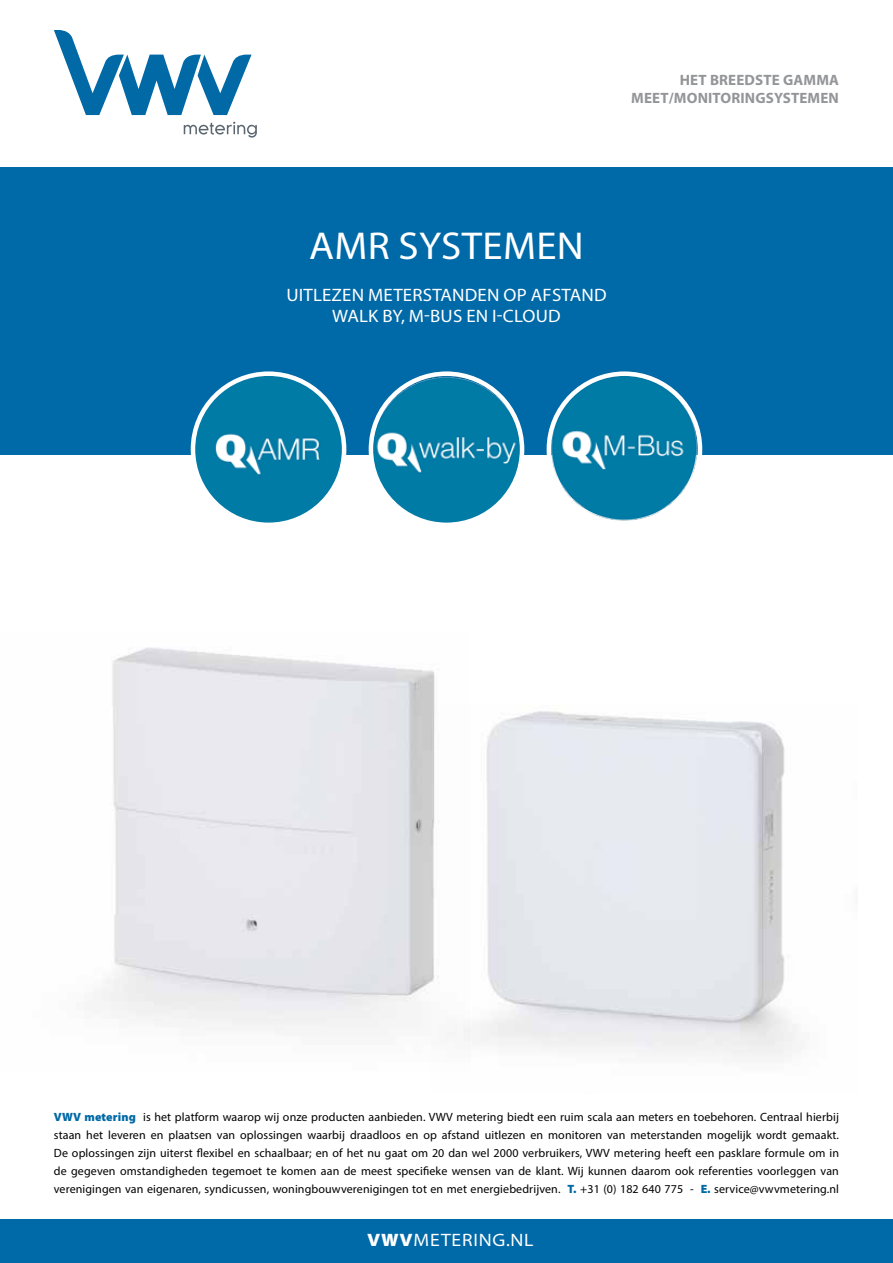
<style>
.page{position:relative;width:893px;height:1263px;background:#fff}
.page>*{position:absolute;margin:0;border:0;box-sizing:border-box;transform-origin:0 0}
.t1{font:39px "Myriad Pro";letter-spacing:.01em;color:#fff;scale:1.05 1}
.t2{font:18px/21px "Myriad Pro";letter-spacing:.01em;color:#fff;text-align:center;scale:1.05 1}
.t3{font:semi-expanded 18px "Myriad Pro";letter-spacing:.045em;color:#fff}
.t4{font:700 15px/18px "Myriad Pro";letter-spacing:.01em;color:#939598;text-align:right}
.t5{font:12px/18px "Myriad Pro";letter-spacing:.01em;color:#000;text-align:justify}
.s1{font-weight:900;color:#0069a6}
.s2{font-weight:900}
</style>
<div class="page">
<svg style="left:184px;top:122px;width:73px;height:16px"></svg>
<svg style="left:54px;top:30px;width:198px;height:85px"></svg>
<div style="left:0;top:1219px;width:893px;height:44px;background:#0069a7"></div>
<img style="left:101px;top:647px;width:334px;height:384px">
<img style="left:431px;top:706px;width:365px;height:351px">
<div style="left:0;top:168px;width:893px;height:287px;background:#0069a7"></div>
<img style="left:371px;top:374px;width:151px;height:151px;border-radius:76px">
<div style="left:369px;top:371px;width:155px;height:156px;border:4px solid #fff;border-radius:50%"></div>
<img style="left:549px;top:374px;width:151px;height:147px">
<div style="left:547px;top:371px;width:155px;height:156px;border:4px solid #fff;border-radius:50%"></div>
<img style="left:193px;top:374px;width:151px;height:151px;border-radius:76px">
<div style="left:191px;top:371px;width:155px;height:156px;border:4px solid #fff;border-radius:50%"></div>
<p class="t4" style="left:631px;top:71px;width:209px">HET BREEDSTE GAMMA<br>MEET/MONITORINGSYSTEMEN</p>
<h1 class="t1" style="left:309px;top:222px;width:263px">AMR SYSTEMEN</h1>
<h2 class="t2" style="left:286px;top:285px;width:307px">UITLEZEN METERSTANDEN OP AFSTAND<br>WALK BY, M-BUS EN I-CLOUD</h2>
<p class="t5" style="left:54px;top:1107px;width:787px"><span class="s1">VWV metering</span> is het platform waarop wij onze producten aanbieden. VWV metering biedt een ruim scala aan meters en toebehoren. Centraal hierbij staan het leveren en plaatsen van oplossingen waarbij draadloos en op afstand uitlezen en monitoren van meterstanden mogelijk wordt gemaakt.<br>De oplossingen zijn uiterst flexibel en schaalbaar; en of het nu gaat om 20 dan wel 2000 verbruikers, VWV metering heeft een pasklare formule om in de gegeven omstandigheden tegemoet te komen aan de meest specifieke wensen van de klant. Wij kunnen daarom ook referenties voorleggen van verenigingen van eigenaren, syndicussen, woningbouwverenigingen tot en met energiebedrijven. <span class="s1">T.</span> +31 (0) 182 640 775 - <span class="s1">E.</span> service@vwvmetering.nl</p>
<h2 class="t3" style="left:367px;top:1230px;width:168px"><span class="s2">VWV</span>METERING.NL</h2>
</div>
